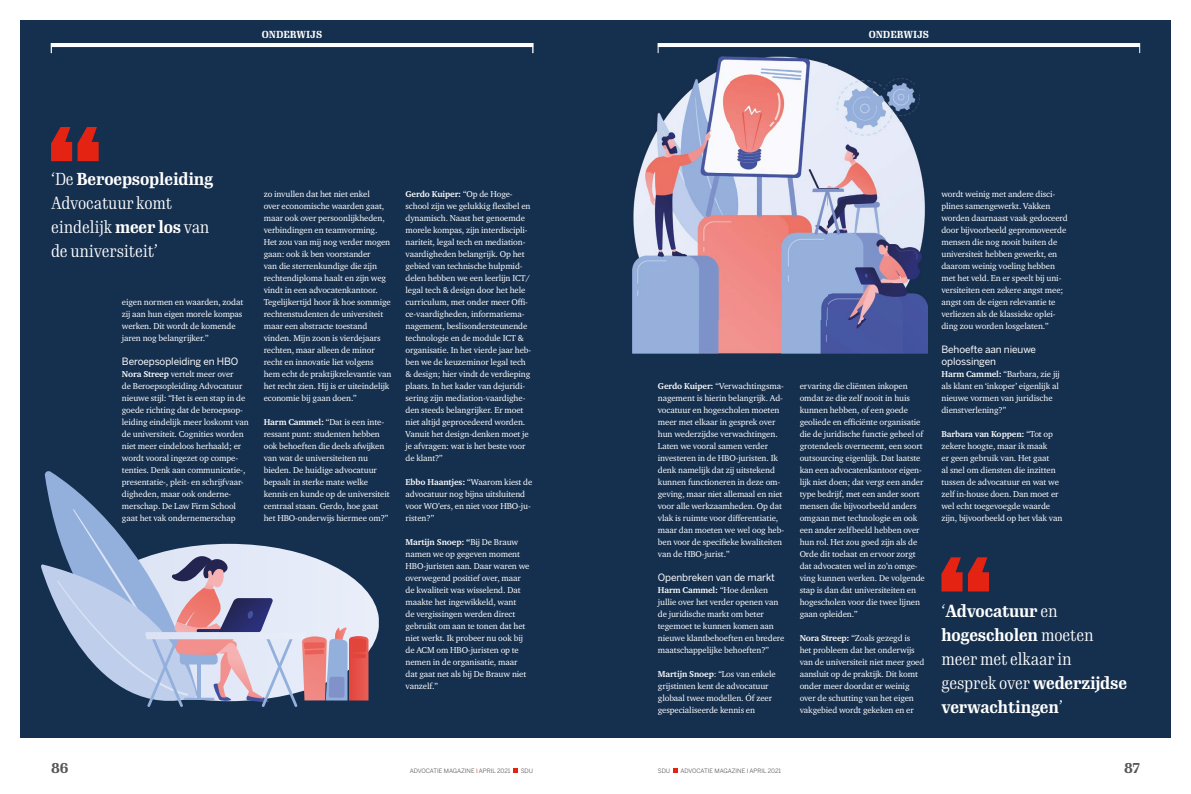
<style>
.page{position:relative;width:1191px;height:794px;background:#fff}
.page>*{position:absolute;margin:0;border:0;box-sizing:border-box;transform-origin:0 0}
.t1{font:700 17px/24px "Gimlet Text Compressed";letter-spacing:-.01em;color:#fff}
.t2{font:300 17px/24px "Gimlet Text Compressed";letter-spacing:-.01em;color:#fff}
.t3{font:700 14px "Gimlet Text Compressed";color:#575756}
.t4{font:10px/12px "Benton Sans";letter-spacing:-.01em;color:#fff}
.t5{font:700 10px "Gimlet Text Compressed";color:#fff}
.t6{font:8.8px/12px "Charter ITC Pro";letter-spacing:-.01em;color:#fff}
.t7{font:6px "Benton Sans";color:#575756}
.s1{font-weight:700}
.s2{color:#e42313}
.s3{font-weight:300}
</style>
<div class="page">
<div style="left:20px;top:20px;width:575px;height:717px;background:#152f4e"></div>
<svg style="left:513px;top:768px;width:5px;height:4px"></svg>
<hr style="left:51px;top:43px;width:482px;height:4px;background:#fff">
<svg style="left:51px;top:127px;width:48px;height:34px"></svg>
<svg style="left:368px;top:593px;width:11px;height:108px"></svg>
<svg style="left:41px;top:471px;width:327px;height:236px"></svg>
<div style="left:595px;top:20px;width:576px;height:717px;background:#152f4e"></div>
<svg style="left:673px;top:768px;width:4px;height:4px"></svg>
<hr style="left:658px;top:43px;width:482px;height:4px;background:#fff">
<svg style="left:941px;top:557px;width:48px;height:34px"></svg>
<img style="left:632px;top:57px;width:295px;height:296px">
<p class="t5" style="left:262px;top:27px;width:62px">ONDERWIJS</p>
<h1 class="t2" style="left:51px;top:166px;width:164px">‘De <span class="s1">Beroepsopleiding<br></span>Advocatuur komt eindelijk <span class="s1">meer los</span> van de universiteit’</h1>
<p class="t6" style="left:122px;top:296px;width:123px">eigen normen en waarden, zodat zij aan hun eigen morele kompas werken. Dit wordt de komende jaren nog belangrijker.”</p>
<p class="t4" style="left:122px;top:355px;width:118px">Beroepsopleiding en HBO</p>
<p class="t6" style="left:122px;top:368px;width:128px"><span class="s1">Nora Streep</span> vertelt meer over<br>de Beroepsopleiding Advocatuur nieuwe stijl: “Het is een stap in de goede richting dat de beroepsop&shy;leiding eindelijk meer loskomt van de universiteit. Cognities worden niet meer eindeloos herhaald; er wordt vooral ingezet op compe&shy;tenties. Denk aan communicatie-, presentatie-, pleit- en schrijfvaar&shy;digheden, maar ook onderne&shy;merschap. De Law Firm School gaat het vak ondernemerschap</p>
<p class="t6" style="left:264px;top:188px;width:129px">zo invullen dat het niet enkel<br>over economische waarden gaat, maar ook over persoonlijkheden, verbindingen en teamvorming.<br>Het zou van mij nog verder mogen gaan: ook ik ben voorstander<br>van die sterrenkundige die zijn rechtendiploma haalt en zijn weg vindt in een advocatenkantoor.<br>Tegelijkertijd hoor ik hoe sommige rechtenstudenten de universiteit maar een abstracte toestand vinden. Mijn zoon is vierdejaars rechten, maar alleen de minor recht en innovatie liet volgens hem echt de praktijkrelevantie van het recht zien. Hij is er uiteindelijk economie bij gaan doen.”</p>
<p class="t6" style="left:264px;top:416px;width:128px"><span class="s1">Harm Cammel:</span> “Dat is een inte&shy;ressant punt: studenten hebben ook behoeften die deels afwijken van wat de universiteiten nu bieden. De huidige advocatuur bepaalt in sterke mate welke kennis en kunde op de universiteit centraal staan. Gerdo, hoe gaat het HBO-onderwijs hiermee om?”</p>
<p class="t6" style="left:405px;top:188px;width:127px"><span class="s1">Gerdo Kuiper:</span> “Op de Hoge&shy;school zijn we gelukkig flexibel en dynamisch. Naast het genoemde morele kompas, zijn interdiscipli&shy;nariteit, legal tech en mediation&shy;vaardigheden belangrijk. Op het gebied van technische hulpmid&shy;delen hebben we een leerlijn ICT/ legal tech &amp; design door het hele curriculum, met onder meer Offi&shy;ce-vaardigheden, informatiema&shy;nagement, beslisondersteunende technologie en de module ICT &amp; organisatie. In het vierde jaar heb&shy;ben we de keuzeminor legal tech &amp; design; hier vindt de verdieping plaats. In het kader van dejuridi&shy;sering zijn mediation-vaardighe&shy;den steeds belangrijker. Er moet niet altijd geprocedeerd worden.<br>Vanuit het design-denken moet je je afvragen: wat is het beste voor de klant?”</p>
<p class="t6" style="left:405px;top:476px;width:128px"><span class="s1">Ebbo Haantjes:</span> “Waarom kiest de advocatuur nog bijna uitsluitend voor WO’ers, en niet voor HBO-ju&shy;risten?”</p>
<p class="t6" style="left:405px;top:536px;width:125px"><span class="s1">Martijn Snoep: “</span>Bij De Brauw namen we op gegeven moment<br>HBO-juristen aan. Daar waren we overwegend positief over, maar de kwaliteit was wisselend. Dat maakte het ingewikkeld, want<br>de vergissingen werden direct gebruikt om aan te tonen dat het niet werkt. Ik probeer nu ook bij de ACM om HBO-juristen op te nemen in de organisatie, maar dat gaat net als bij De Brauw niet vanzelf.”</p>
<h2 class="t3" style="left:51px;top:758px;width:19px">86</h2>
<p class="t7" style="left:410px;top:767px;width:102px">ADVOCATIE MAGAZINE <span class="s2">I</span> APRIL 2021</p>
<p class="t7" style="left:521px;top:767px;width:14px">SDU</p>
<p class="t5" style="left:868px;top:27px;width:62px">ONDERWIJS</p>
<p class="t6" style="left:658px;top:380px;width:128px"><span class="s1">Gerdo Kuiper:</span> “Verwachtingsma&shy;nagement is hierin belangrijk. Ad&shy;vocatuur en hogescholen moeten meer met elkaar in gesprek over hun wederzijdse verwachtingen.<br>Laten we vooral samen verder investeren in de HBO-juristen. Ik denk namelijk dat zij uitstekend kunnen functioneren in deze om&shy;geving, maar niet allemaal en niet voor alle werkzaamheden. Op dat vlak is ruimte voor differentiatie, maar dan moeten we wel oog heb&shy;ben voor de specifieke kwaliteiten van de HBO-jurist.”</p>
<p class="t4" style="left:658px;top:571px;width:119px">Openbreken van de markt</p>
<p class="t6" style="left:658px;top:584px;width:128px"><span class="s1">Harm Cammel:</span> “Hoe denken jullie over het verder openen van de juridische markt om beter tegemoet te kunnen komen aan nieuwe klantbehoeften en bredere maatschappelijke behoeften?”</p>
<p class="t6" style="left:658px;top:668px;width:119px"><span class="s1">Martijn Snoep</span>: “Los van enkele grijstinten kent de advocatuur globaal twee modellen. Óf zeer gespecialiseerde kennis en</p>
<p class="t6" style="left:799px;top:380px;width:127px">ervaring die cliënten inkopen omdat ze die zelf nooit in huis kunnen hebben, of een goede geoliede en efficiënte organisatie die de juridische functie geheel of grotendeels overneemt, een soort outsourcing eigenlijk. Dat laatste kan een advocatenkantoor eigen&shy;lijk niet doen; dat vergt een ander type bedrijf, met een ander soort mensen die bijvoorbeeld anders omgaan met technologie en ook een ander zelfbeeld hebben over hun rol. Het zou goed zijn als de<br>Orde dit toelaat en ervoor zorgt dat advocaten wel in zo’n omge&shy;ving kunnen werken. De volgende stap is dan dat universiteiten en hogescholen voor die twee lijnen gaan opleiden.”</p>
<p class="t6" style="left:799px;top:632px;width:126px"><span class="s1">Nora Streep:</span> “Zoals gezegd is<br>het probleem dat het onderwijs van de universiteit niet meer goed aansluit op de praktijk. Dit komt onder meer doordat er weinig over de schutting van het eigen vakgebied wordt gekeken en er</p>
<p class="t6" style="left:941px;top:188px;width:128px">wordt weinig met andere disci&shy;plines samengewerkt. Vakken worden daarnaast vaak gedoceerd door bijvoorbeeld gepromoveerde mensen die nog nooit buiten de universiteit hebben gewerkt, en daarom weinig voeling hebben met het veld. En er speelt bij uni&shy;versiteiten een zekere angst mee; angst om de eigen relevantie te verliezen als de klassieke oplei&shy;ding zou worden losgelaten.”</p>
<p class="t4" style="left:941px;top:343px;width:96px">Behoefte aan nieuwe oplossingen</p>
<p class="t6" style="left:941px;top:368px;width:120px"><span class="s1">Harm Cammel:</span> “Barbara, zie jij als klant en ‘inkoper’ eigenlijk al nieuwe vormen van juridische dienstverlening?”</p>
<p class="t6" style="left:941px;top:428px;width:122px"><span class="s1">Barbara van Koppen:</span> “Tot op zekere hoogte, maar ik maak<br>er geen gebruik van. Het gaat<br>al snel om diensten die inzitten tussen de advocatuur en wat we zelf in-house doen. Dan moet er wel echt toegevoegde waarde zijn, bijvoorbeeld op het vlak van</p>
<h1 class="t1" style="left:941px;top:598px;width:187px"><span class="s3">‘</span>Advocatuur <span class="s3">en </span>hogescholen <span class="s3">moeten meer met elkaar in gesprek over</span> wederzijdse verwachtingen<span class="s3">’</span></h1>
<p class="t7" style="left:658px;top:767px;width:14px">SDU</p>
<p class="t7" style="left:680px;top:767px;width:102px">ADVOCATIE MAGAZINE <span class="s2">I</span> APRIL 2021</p>
<h2 class="t3" style="left:1124px;top:758px;width:17px">87</h2>
</div>
